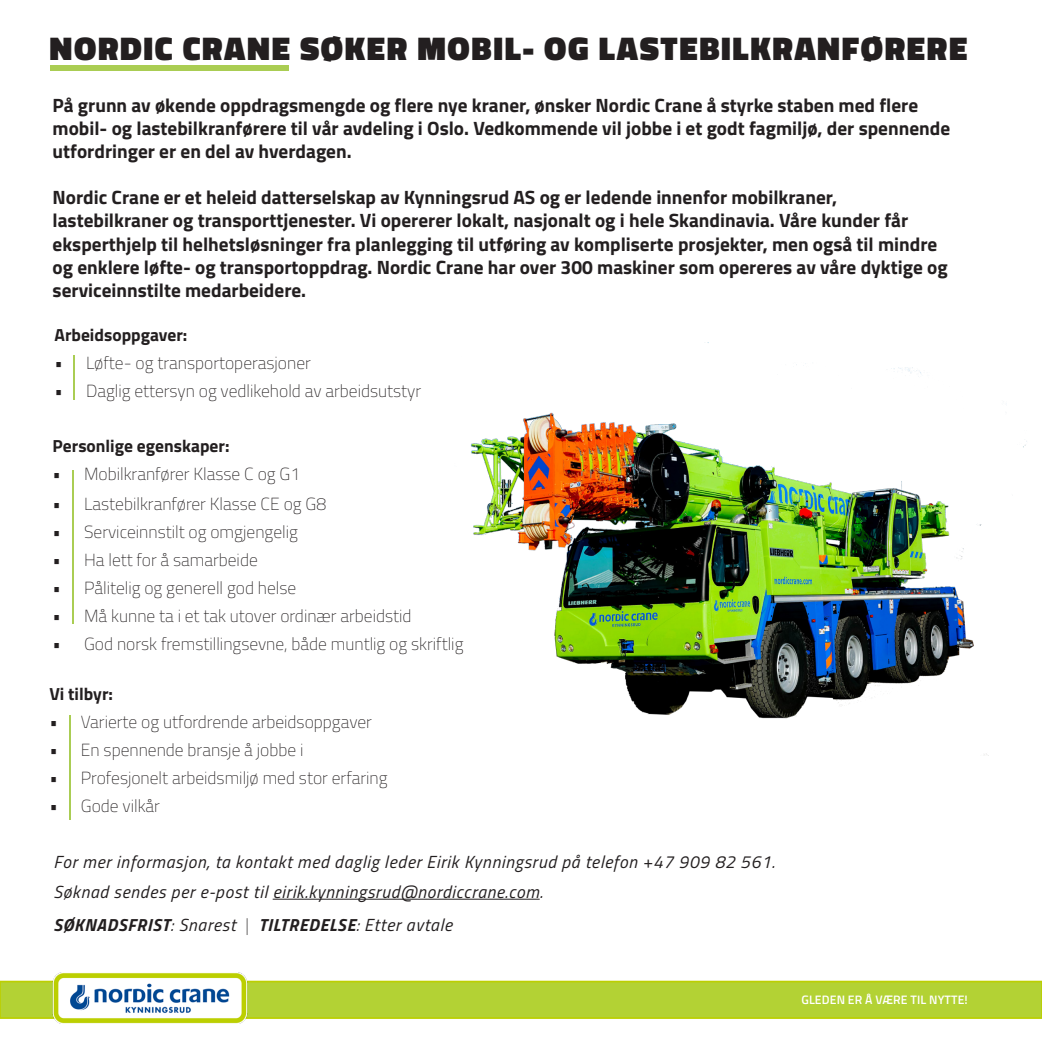
<style>
.page{position:relative;width:1042px;height:1042px;background:#fff}
.page>*{position:absolute;margin:0;border:0;box-sizing:border-box;transform-origin:0 0}
.t1{font:900 33.25px "Titillium Web";letter-spacing:.05em;color:#231f20}
.t2{font:700 19.25px/23.1px "Titillium Web";color:#231f20}
.t3{font:200 17.5px "Titillium Web";color:#231f20}
.t4{font:italic 17.5px/33.2px "Titillium Web";letter-spacing:.04em;color:#231f20}
.t5{font:700 17.5px "Titillium Web";color:#231f20}
.t6{font:600 12.25px "Titillium Web";letter-spacing:.01em;color:#fff}
.s1{font-weight:700}
.s2{font-weight:200;font-style:normal}
</style>
<div class="page">
<hr style="left:73px;top:470px;width:1px;height:154px;background:#aacd53">
<hr style="left:273px;top:899px;width:267px;height:1px;background:#231f20">
<div style="left:0;top:981px;width:1042px;height:37px;background:#b3d234"></div>
<div style="left:0;top:980px;width:1042px;height:39px;border:2px solid #bccf02"></div>
<img style="left:52px;top:973px;width:196px;height:50px">
<hr style="left:70px;top:715px;width:1px;height:104px;background:#aacd53">
<div style="left:51px;top:66px;width:238px;height:5px;background:#aacd53"></div>
<hr style="left:73px;top:355px;width:1px;height:44px;background:#aacd53">
<img style="left:471px;top:363px;width:556px;height:393px">
<p class="t1" style="left:50px;top:24px;width:919px">NORDIC CRANE SØKER MOBIL- OG LASTEBILKRANFØRERE</p>
<p class="t2" style="left:53px;top:93px;width:899px">På grunn av økende oppdragsmengde og flere nye kraner, ønsker Nordic Crane å styrke staben med flere mobil- og lastebilkranførere til vår avdeling i Oslo. Vedkommende vil jobbe i et godt fagmiljø, der spennende utfordringer er en del av hverdagen.</p>
<p class="t2" style="left:53px;top:185px;width:896px">Nordic Crane er et heleid datterselskap av Kynningsrud AS og er ledende innenfor mobilkraner, lastebilkraner og transporttjenester. Vi opererer lokalt, nasjonalt og i hele Skandinavia. Våre kunder får eksperthjelp til helhetsløsninger fra planlegging til utføring av kompliserte prosjekter, men også til mindre og enklere løfte- og transportoppdrag. Nordic Crane har over 300 maskiner som opereres av våre dyktige og serviceinnstilte medarbeidere.</p>
<p class="t5" style="left:54px;top:321px;width:134px">Arbeidsoppgaver:</p>
<p class="t3" style="left:54px;top:350px;width:258px">• Løfte- og transportoperasjoner</p>
<p class="t3" style="left:54px;top:378px;width:368px">• Daglig ettersyn og vedlikehold av arbeidsutstyr</p>
<p class="t5" style="left:53px;top:433px;width:178px">Personlige egenskaper:</p>
<p class="t3" style="left:53px;top:461px;width:249px">• Mobilkranfører Klasse C og G1</p>
<p class="t3" style="left:53px;top:491px;width:275px">• Lastebilkranfører Klasse CE og G8</p>
<p class="t3" style="left:53px;top:519px;width:247px">• Serviceinnstilt og omgjengelig</p>
<p class="t3" style="left:53px;top:547px;width:207px">• Ha lett for å samarbeide</p>
<p class="t3" style="left:53px;top:575px;width:245px">• Pålitelig og generell god helse</p>
<p class="t3" style="left:53px;top:603px;width:360px">• Må kunne ta i et tak utover ordinær arbeidstid</p>
<p class="t3" style="left:53px;top:631px;width:412px">• God norsk fremstillingsevne, både muntlig og skriftlig</p>
<p class="t5" style="left:49px;top:680px;width:65px">Vi tilbyr:</p>
<p class="t3" style="left:49px;top:709px;width:324px">• Varierte og utfordrende arbeidsoppgaver</p>
<p class="t3" style="left:49px;top:737px;width:255px">• En spennende bransje å jobbe i</p>
<p class="t3" style="left:49px;top:765px;width:340px">• Profesjonelt arbeidsmiljø med stor erfaring</p>
<p class="t3" style="left:49px;top:793px;width:112px">• Gode vilkår</p>
<p class="t4" style="left:53px;top:844px;width:723px">For mer informasjon, ta kontakt med daglig leder Eirik Kynningsrud på telefon +47 909 82 561.</p>
<p class="t4" style="left:53px;top:874px;width:491px">Søknad sendes per e-post til eirik.kynningsrud@nordiccrane.com.<br><span class="s1">SØKNADSFRIST</span>: Snarest <span class="s2">|</span> <span class="s1">TILTREDELSE</span>: Etter avtale</p>
<p class="t6" style="left:801px;top:990px;width:168px">GLEDEN ER Å VÆRE TIL NYTTE!</p>
</div>
